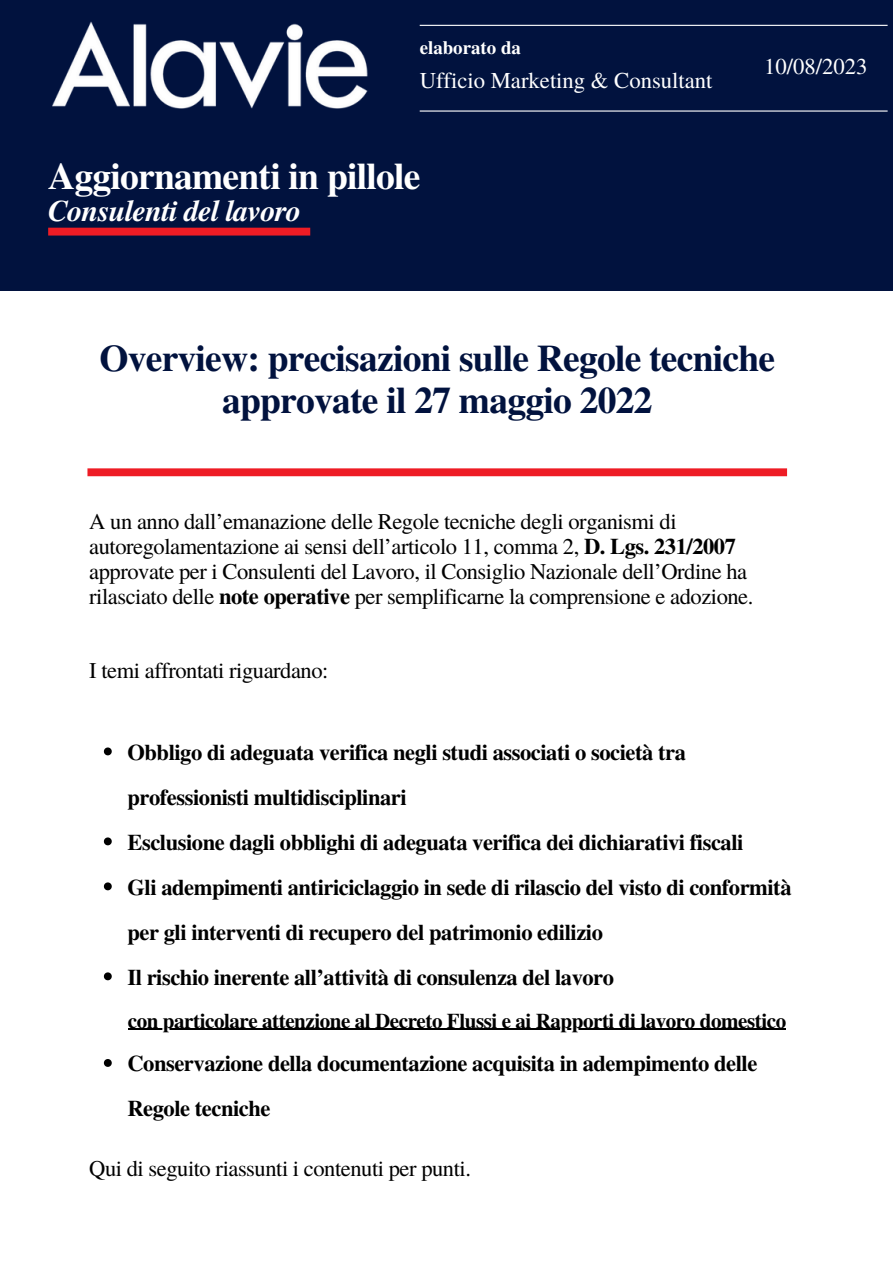
<style>
.page{position:relative;width:893px;height:1264px;background:#fff}
.page>*{position:absolute;margin:0;border:0;box-sizing:border-box;transform-origin:0 0}
.t1{font:700 37.5px/41.5px "Te X Gyre Termes";letter-spacing:-.02em;color:#01123e;text-align:center}
.t2{font:700 37.5px "Te X Gyre Termes";letter-spacing:-.02em;color:#fff}
.t3{font:italic 700 30px "Te X Gyre Termes";letter-spacing:-.02em;color:#fff}
.t4{font:22.65px "Te X Gyre Termes";color:#fff}
.t5{font:700 22.5px/45px "Te X Gyre Termes";letter-spacing:-.02em;color:#000}
.t6{font:22.5px/24.8px "Te X Gyre Termes";letter-spacing:-.02em;color:#000}
.t7{font:700 21px "Te X Gyre Termes";letter-spacing:-.02em;color:#000}
.t8{font:700 18.9px "Te X Gyre Termes";color:#fff}
.s1{font-weight:700}
</style>
<div class="page">
<div style="left:0;top:0;width:892px;height:290px;background:#01123e"></div>
<hr style="left:419px;top:25px;width:468px;height:1px;background:#fff">
<hr style="left:419px;top:110px;width:468px;height:2px;background:#fff">
<div style="left:48px;top:228px;width:262px;height:7px;background:#ee1c25"></div>
<div style="left:87px;top:468px;width:700px;height:8px;background:#ee1c25"></div>
<img style="left:52px;top:21px;width:316px;height:88px">
<svg style="left:104px;top:747px;width:8px;height:8px"></svg>
<svg style="left:104px;top:837px;width:8px;height:8px"></svg>
<svg style="left:104px;top:882px;width:8px;height:8px"></svg>
<svg style="left:104px;top:972px;width:8px;height:8px"></svg>
<svg style="left:104px;top:1059px;width:8px;height:7px"></svg>
<hr style="left:128px;top:1028px;width:657px;height:1px;background:#000">
<p class="t8" style="left:419px;top:33px;width:103px">elaborato da</p>
<p class="t4" style="left:419px;top:64px;width:294px">Ufficio Marketing &amp; Consultant</p>
<p class="t2" style="left:48px;top:147px;width:374px">Aggiornamenti in pillole</p>
<p class="t3" style="left:48px;top:189px;width:254px">Consulenti del lavoro</p>
<p class="t4" style="left:764px;top:50px;width:105px">10/08/2023</p>
<p class="t1" style="left:99px;top:336px;width:677px">Overview: precisazioni sulle Regole tecniche approvate il 27 maggio 2022</p>
<p class="t6" style="left:89px;top:508px;width:665px">A un anno dall’emanazione delle Regole tecniche degli organismi di autoregolamentazione ai sensi dell’articolo 11, comma 2, <span class="s1">D. Lgs. 231/2007 </span>approvate per i Consulenti del Lavoro, il Consiglio Nazionale dell’Ordine ha rilasciato delle <span class="s1">note operative</span> per semplificarne la comprensione e adozione.</p>
<p class="t6" style="left:89px;top:656px;width:241px">I temi affrontati riguardano:</p>
<p class="t5" style="left:127px;top:728px;width:560px">Obbligo di adeguata verifica negli studi associati o società tra professionisti multidisciplinari</p>
<p class="t5" style="left:127px;top:818px;width:617px">Esclusione dagli obblighi di adeguata verifica dei dichiarativi fiscali</p>
<p class="t5" style="left:127px;top:863px;width:665px">Gli adempimenti antiriciclaggio in sede di rilascio del visto di conformità per gli interventi di recupero del patrimonio edilizio</p>
<p class="t5" style="left:127px;top:953px;width:488px">Il rischio inerente all’attività di consulenza del lavoro</p>
<p class="t7" style="left:128px;top:1004px;width:659px">con particolare attenzione al Decreto Flussi e ai Rapporti di lavoro domestico</p>
<p class="t5" style="left:127px;top:1040px;width:631px">Conservazione della documentazione acquisita in adempimento delle<br>Regole tecniche</p>
<p class="t6" style="left:89px;top:1154px;width:383px">Qui di seguito riassunti i contenuti per punti.</p>
</div>
